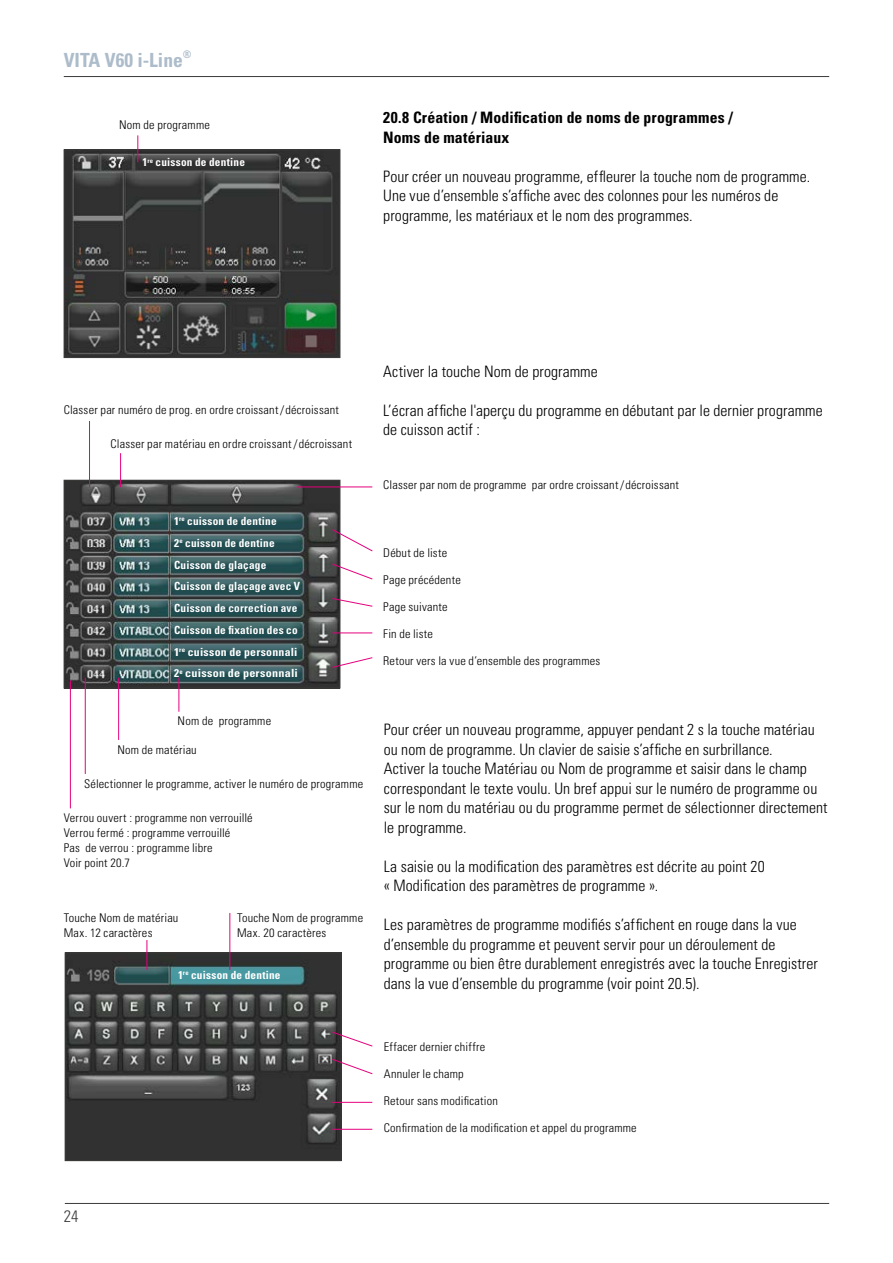
<style>
.page{position:relative;width:893px;height:1263px;background:#fff}
.page>*{position:absolute;margin:0;border:0;box-sizing:border-box;transform-origin:0 0}
.t1{font:700 condensed 19.5px "Univers LT";color:#adbcca}
.t2{font:300 condensed 16.5px "Univers LT";color:#3b3b3a}
.t3{font:300 condensed 15.75px/19.5px "Univers LT";letter-spacing:.005em;color:#000}
.t4{font:700 condensed 15.75px/19.5px "Univers LT";letter-spacing:.01em;color:#000}
.t5{font:300 condensed 12px/15px "Univers LT";letter-spacing:.015em;color:#000}
.t6{font:700 condensed 11.25px/21.8px "Univers LT";letter-spacing:.02em;color:#fff}
</style>
<div class="page">
<hr style="left:65px;top:1203px;width:764px;height:1px;background:#3b3b3a">
<hr style="left:64px;top:76px;width:765px;height:1px;background:#3b3b3a">
<img style="left:67px;top:954px;width:272px;height:205px">
<div style="left:65px;top:952px;width:276px;height:209px;border:1px solid #3b3b3a"></div>
<img style="left:66px;top:151px;width:272px;height:205px">
<div style="left:64px;top:149px;width:276px;height:209px;border:1px solid #3b3b3a"></div>
<svg style="left:138px;top:135px;width:1px;height:27px"></svg>
<svg style="left:332px;top:1031px;width:41px;height:16px"></svg>
<svg style="left:332px;top:1059px;width:41px;height:15px"></svg>
<hr style="left:332px;top:1129px;width:40px;height:1px;background:#e5007d">
<hr style="left:332px;top:1102px;width:40px;height:1px;background:#e5007d">
<hr style="left:147px;top:940px;width:1px;height:30px;background:#e5007d">
<hr style="left:230px;top:913px;width:1px;height:57px;background:#e5007d">
<img style="left:66px;top:482px;width:272px;height:204px">
<div style="left:64px;top:480px;width:276px;height:208px;border:1px solid #3b3b3a"></div>
<svg style="left:332px;top:529px;width:41px;height:22px"></svg>
<svg style="left:332px;top:563px;width:41px;height:17px"></svg>
<svg style="left:332px;top:598px;width:41px;height:9px"></svg>
<hr style="left:332px;top:633px;width:40px;height:1px;background:#e5007d">
<svg style="left:332px;top:657px;width:41px;height:11px"></svg>
<hr style="left:85px;top:678px;width:1px;height:96px;background:#e5007d">
<hr style="left:70px;top:680px;width:1px;height:128px;background:#e5007d">
<hr style="left:89px;top:421px;width:1px;height:66px;background:#e5007d">
<hr style="left:120px;top:453px;width:1px;height:34px;background:#e5007d">
<hr style="left:297px;top:487px;width:75px;height:1px;background:#e5007d">
<hr style="left:118px;top:678px;width:1px;height:62px;background:#e5007d">
<hr style="left:179px;top:678px;width:1px;height:34px;background:#e5007d">
<p class="t1" style="left:64px;top:48px;width:129px">VITA V60 i-Line<sup>®</sup></p>
<p class="t5" style="left:119px;top:117px;width:92px">Nom de programme</p>
<p class="t6" style="left:142px;top:151px;width:104px">1<sup>re</sup> cuisson de dentine</p>
<p class="t4" style="left:383px;top:108px;width:351px">20.8 Création / Modification de noms de programmes /<br>Noms de matériaux</p>
<p class="t3" style="left:383px;top:166px;width:429px">Pour créer un nouveau programme, effleurer la touche nom de programme.<br>Une vue d’ensemble s’affiche avec des colonnes pour les numéros de programme, les matériaux et le nom des programmes.</p>
<p class="t5" style="left:64px;top:403px;width:277px">Classer par numéro de prog. en ordre croissant /décroissant</p>
<p class="t5" style="left:111px;top:436px;width:243px">Classer par matériau en ordre croissant /décroissant</p>
<p class="t6" style="left:174px;top:510px;width:128px">1<sup>re</sup> cuisson de dentine<br>2<sup>e</sup> cuisson de dentine<br>Cuisson de glaçage<br>Cuisson de glaçage avec V<br>Cuisson de correction ave<br>Cuisson de fixation des co<br>1<sup>re</sup> cuisson de personnali<br>2<sup>e</sup> cuisson de personnali</p>
<p class="t5" style="left:178px;top:713px;width:95px">Nom de programme</p>
<p class="t5" style="left:117px;top:742px;width:81px">Nom de matériau</p>
<p class="t5" style="left:84px;top:776px;width:281px">Sélectionner le programme, activer le numéro de programme</p>
<p class="t5" style="left:64px;top:810px;width:190px">Verrou ouvert : programme non verrouillé<br>Verrou fermé : programme verrouillé<br>Pas de verrou : programme libre<br>Voir point 20.7</p>
<p class="t5" style="left:64px;top:911px;width:116px">Touche Nom de matériau<br>Max. 12 caractères</p>
<p class="t5" style="left:237px;top:911px;width:128px">Touche Nom de programme<br>Max. 20 caractères</p>
<p class="t6" style="left:178px;top:964px;width:104px">1<sup>re</sup> cuisson de dentine</p>
<p class="t3" style="left:383px;top:361px;width:216px">Activer la touche Nom de programme</p>
<p class="t3" style="left:383px;top:400px;width:441px">L’écran affiche l'aperçu du programme en débutant par le dernier programme de cuisson actif :</p>
<p class="t5" style="left:383px;top:478px;width:297px">Classer par nom de programme par ordre croissant /décroissant</p>
<p class="t5" style="left:383px;top:545px;width:66px">Début de liste</p>
<p class="t5" style="left:383px;top:572px;width:79px">Page précédente</p>
<p class="t5" style="left:383px;top:599px;width:66px">Page suivante</p>
<p class="t5" style="left:383px;top:626px;width:51px">Fin de liste</p>
<p class="t5" style="left:383px;top:653px;width:219px">Retour vers la vue d’ensemble des programmes</p>
<p class="t3" style="left:384px;top:720px;width:445px">Pour créer un nouveau programme, appuyer pendant 2 s la touche matériau ou nom de programme. Un clavier de saisie s’affiche en surbrillance.<br>Activer la touche Matériau ou Nom de programme et saisir dans le champ correspondant le texte voulu. Un bref appui sur le numéro de programme ou sur le nom du matériau ou du programme permet de sélectionner directement le programme.</p>
<p class="t3" style="left:384px;top:857px;width:382px">La saisie ou la modification des paramètres est décrite au point 20 « Modification des paramètres de programme ».</p>
<p class="t3" style="left:384px;top:915px;width:436px">Les paramètres de programme modifiés s’affichent en rouge dans la vue d’ensemble du programme et peuvent servir pour un déroulement de programme ou bien être durablement enregistrés avec la touche Enregistrer dans la vue d’ensemble du programme (voir point 20.5).</p>
<p class="t5" style="left:384px;top:1040px;width:103px">Effacer dernier chiffre</p>
<p class="t5" style="left:384px;top:1067px;width:82px">Annuler le champ</p>
<p class="t5" style="left:384px;top:1094px;width:116px">Retour sans modification</p>
<p class="t5" style="left:384px;top:1121px;width:255px">Confirmation de la modification et appel du programme</p>
<p class="t2" style="left:64px;top:1206px;width:16px">24</p>
</div>
